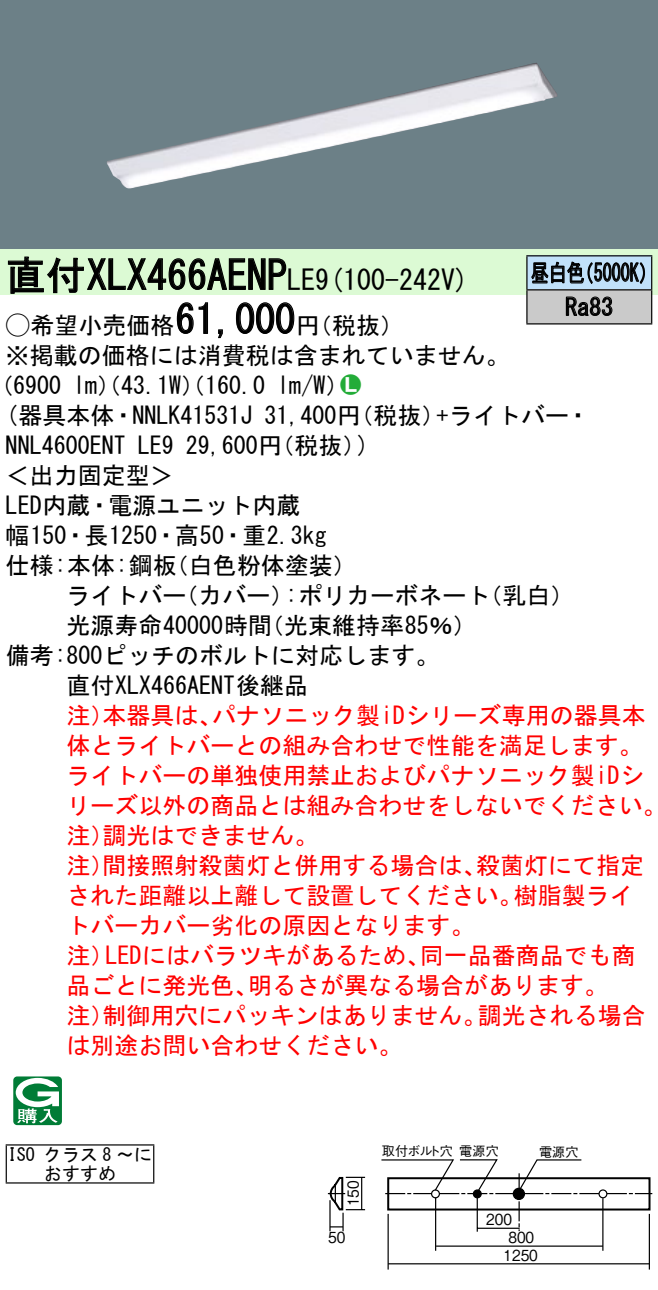
<style>
.page{position:relative;width:658px;height:1290px;background:#fff}
.page>*{position:absolute;margin:0;border:0;box-sizing:border-box;transform-origin:0 0}
.t1{font:40px "MS Gothic";color:#000}
.t2{font:28px "MS Gothic";color:#000}
.t3{font:24px/30px "MS Gothic";color:#f00}
.t4{font:24px/30.4px "MS Gothic";color:#000}
.t5{font:24px/34px "MS Gothic";color:#000;scale:.75 1}
.t6{font:24px "Ford Classification 1";color:#23ac38}
.t7{font:18px "MS Gothic";color:#000}
.t8{font:15.2px "Gothic BBB Pro Medium 90 pv RKSJ H";color:#000;scale:.9 1}
.t9{font:13.2px "Gothic BBB Pro Medium 90 pv RKSJ H";color:#000}
.s1{font-size:28px}
.s2{font-family:"Ford Classification 1"}
.s3{color:#fff}
</style>
<div class="page">
<div style="left:0;top:0;width:658px;height:249px;background:#6c8087"></div>
<img style="left:107px;top:63px;width:450px;height:126px">
<div style="left:0;top:249px;width:658px;height:46px;background:#dcfad4"></div>
<svg style="left:7px;top:256px;width:280px;height:38px"></svg>
<svg style="left:176px;top:302px;width:32px;height:32px"></svg>
<svg style="left:218px;top:329px;width:5px;height:10px"></svg>
<svg style="left:236px;top:302px;width:59px;height:32px"></svg>
<svg style="left:13px;top:1076px;width:49px;height:49px"></svg>
<hr style="left:6px;top:1144px;width:148px;height:1px;background:#000">
<hr style="left:6px;top:1145px;width:1px;height:37px;background:#000">
<hr style="left:153px;top:1145px;width:1px;height:37px;background:#000">
<hr style="left:6px;top:1182px;width:148px;height:1px;background:#000">
<div style="left:527px;top:256px;width:124px;height:34px;background:#c1e1fa"></div>
<div style="left:527px;top:290px;width:124px;height:34px;background:#cacaca"></div>
<hr style="left:526px;top:255px;width:126px;height:1px;background:#000">
<hr style="left:526px;top:256px;width:1px;height:33px;background:#000">
<hr style="left:651px;top:256px;width:1px;height:33px;background:#000">
<hr style="left:526px;top:289px;width:126px;height:1px;background:#000">
<hr style="left:526px;top:290px;width:1px;height:33px;background:#000">
<hr style="left:651px;top:290px;width:1px;height:33px;background:#000">
<hr style="left:526px;top:323px;width:126px;height:1px;background:#000">
<svg style="left:531px;top:261px;width:114px;height:23px"></svg>
<svg style="left:565px;top:296px;width:47px;height:20px"></svg>
<hr style="left:387px;top:1213px;width:2px;height:56px;background:#000">
<hr style="left:436px;top:1245px;width:167px;height:1px;background:#000">
<hr style="left:388px;top:1263px;width:261px;height:1px;background:#000">
<hr style="left:435px;top:1197px;width:1px;height:53px;background:#000">
<hr style="left:648px;top:1213px;width:2px;height:56px;background:#000">
<hr style="left:602px;top:1198px;width:1px;height:52px;background:#000">
<svg style="left:328px;top:1159px;width:324px;height:72px"></svg>
<h1 class="t1" style="left:6px;top:255px;width:311px">直付XLX466AENP<span class="s1">LE</span></h1>
<p class="t4" style="left:296px;top:310px;width:109px">（円税抜(</p>
<p class="t2" style="left:315px;top:265px;width:155px">(9 100-242 (V</p>
<h1 class="t1" style="left:175px;top:299px;width:121px">61,000</h1>
<p class="t4" style="left:6px;top:310px;width:505px"><span class="s2">A</span>希望小売価格<br>※掲載の価格には消費税は含まれていません。</p>
<p class="t6" style="left:340px;top:372px;width:22px">2<span class="s3">7</span></p>
<p class="t4" style="left:277px;top:370px;width:73px">l m (W/</p>
<p class="t4" style="left:-11px;top:370px;width:74px">（6900</p>
<p class="t4" style="left:73px;top:370px;width:193px">lm）（43.1 ）（W 160.0</p>
<p class="t5" style="left:565px;top:256px;width:65px;text-indent:-34px">昼白色<br>Ra83</p>
<p class="t5" style="left:575px;top:256px;width:109px">（5000 (K</p>
<p class="t4" style="left:6px;top:400px;width:248px">(器具本体・NNLK41531J</p>
<p class="t4" style="left:436px;top:400px;width:155px">+ライトバー・</p>
<p class="t4" style="left:264px;top:400px;width:182px">31,400 （円税抜）</p>
<p class="t4" style="left:186px;top:430px;width:182px">29,600 （円税抜(</p>
<p class="t4" style="left:6px;top:430px;width:121px">NNL4600ENT</p>
<p class="t4" style="left:6px;top:460px;width:169px">＜出力固定型&lt;</p>
<p class="t4" style="left:6px;top:490px;width:296px">LED内蔵・電源ユニット内蔵</p>
<p class="t4" style="left:6px;top:520px;width:322px">幅150・長1250・高50・重2.3kg</p>
<p class="t4" style="left:165px;top:550px;width:194px">（白色粉体塗装(</p>
<p class="t4" style="left:138px;top:430px;width:37px">LE9</p>
<p class="t4" style="left:6px;top:550px;width:172px">仕様:本体:鋼板</p>
<p class="t4" style="left:357px;top:430px;width:13px">(</p>
<p class="t4" style="left:66px;top:580px;width:121px">ライトバー</p>
<p class="t4" style="left:174px;top:580px;width:121px">（カバー）</p>
<p class="t4" style="left:285px;top:580px;width:206px">:ポリカーボネート</p>
<p class="t4" style="left:478px;top:580px;width:97px">（乳白(</p>
<p class="t4" style="left:66px;top:610px;width:207px">光源寿命40000時間</p>
<p class="t4" style="left:6px;top:640px;width:435px">備考:800ピッチのボルトに対応します。</p>
<p class="t4" style="left:66px;top:670px;width:243px">直付XLX466AENT後継品</p>
<p class="t3" style="left:212px;top:700px;width:435px">パナソニック製iDシリーズ専用の器具本</p>
<p class="t4" style="left:260px;top:610px;width:218px">（光束維持率85％(</p>
<p class="t3" style="left:66px;top:700px;width:49px">注）</p>
<p class="t3" style="left:66px;top:730px;width:577px">体とライトバーとの組み合わせで性能を満足します。</p>
<p class="t3" style="left:66px;top:760px;width:579px">ライトバーの単独使用禁止およびパナソニック製iDシ</p>
<p class="t3" style="left:66px;top:790px;width:601px">リーズ以外の商品とは組み合わせをしないでください。</p>
<p class="t3" style="left:102px;top:820px;width:217px">調光はできません。</p>
<p class="t3" style="left:102px;top:700px;width:121px">本器具は、</p>
<p class="t3" style="left:66px;top:820px;width:49px">注）</p>
<p class="t3" style="left:476px;top:850px;width:170px">殺菌灯にて指定</p>
<p class="t3" style="left:102px;top:850px;width:385px">間接照射殺菌灯と併用する場合は、</p>
<p class="t3" style="left:66px;top:850px;width:49px">注）</p>
<p class="t3" style="left:66px;top:880px;width:457px">された距離以上離して設置してください。</p>
<p class="t3" style="left:66px;top:910px;width:409px">トバーカバー劣化の原因となります。</p>
<p class="t3" style="left:420px;top:940px;width:217px">同一品番商品でも商</p>
<p class="t3" style="left:513px;top:880px;width:121px">樹脂製ライ</p>
<p class="t3" style="left:105px;top:940px;width:326px">LEDにはバラツキがあるため、</p>
<p class="t3" style="left:66px;top:940px;width:49px">注）</p>
<p class="t3" style="left:66px;top:970px;width:193px">品ごとに発光色、</p>
<p class="t3" style="left:248px;top:970px;width:362px">明るさが異なる場合があります。</p>
<p class="t3" style="left:102px;top:1000px;width:385px">制御用穴にパッキンはありません。</p>
<p class="t3" style="left:66px;top:1000px;width:337px">注）<br>は別途お問い合わせください。</p>
<p class="t3" style="left:477px;top:1000px;width:169px">調光される場合</p>
<p class="t7" style="left:8px;top:1145px;width:29px">ISO</p>
<p class="t7" style="left:44px;top:1145px;width:109px">クラス 8 〜に</p>
<p class="t7" style="left:44px;top:1164px;width:73px">おすすめ</p>
<p class="t8" style="left:341px;top:1206px;width:30px;rotate:-90deg">150</p>
<p class="t8" style="left:328px;top:1225px;width:21px">50</p>
<p class="t9" style="left:382px;top:1140px;width:73px">取付ボルト穴</p>
<p class="t9" style="left:459px;top:1140px;width:41px">電源穴</p>
<p class="t9" style="left:539px;top:1141px;width:41px">電源穴</p>
<p class="t8" style="left:486px;top:1207px;width:30px">200</p>
<p class="t8" style="left:508px;top:1225px;width:30px">800</p>
<p class="t8" style="left:503px;top:1242px;width:40px">1250</p>
</div>
